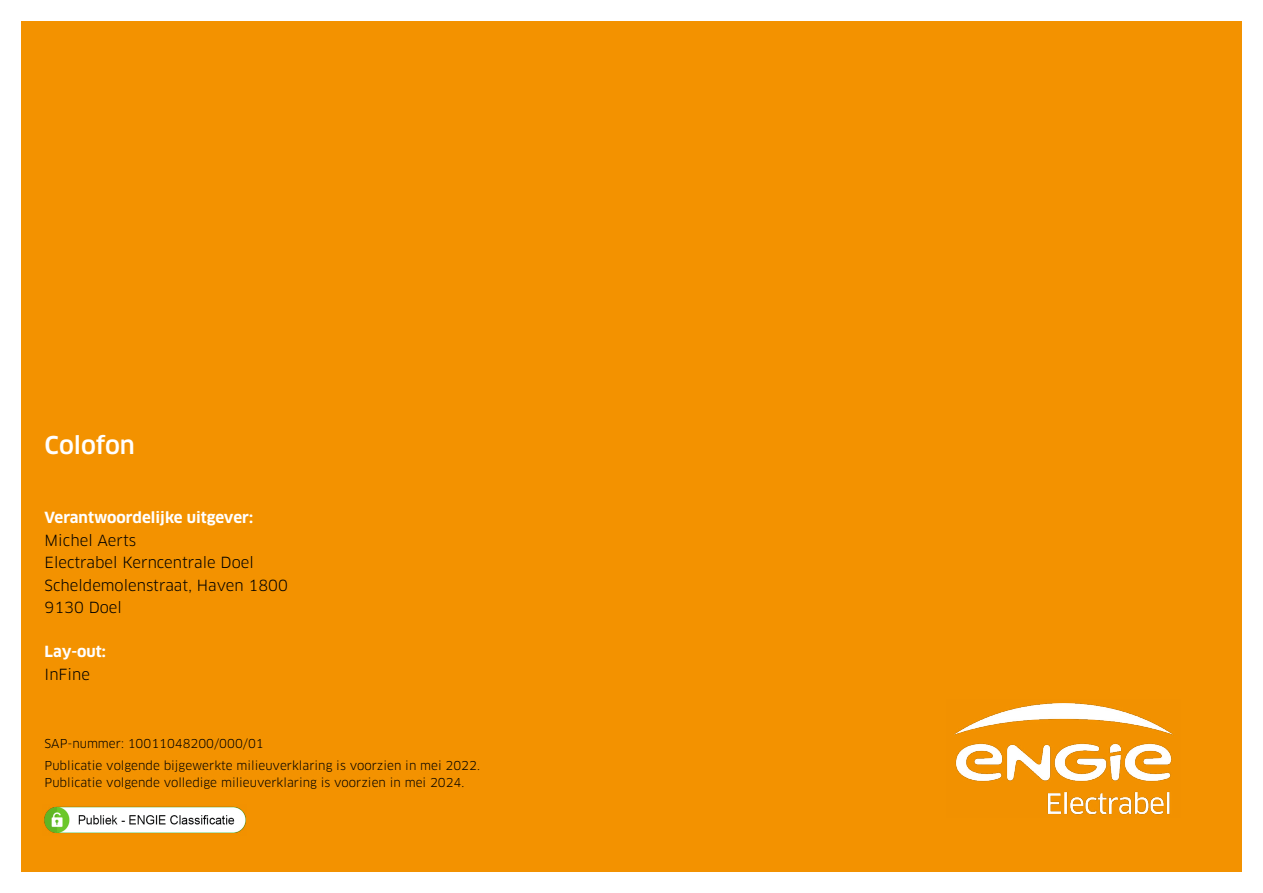
<style>
.page{position:relative;width:1263px;height:893px;background:#fff}
.page>*{position:absolute;margin:0;border:0;box-sizing:border-box;transform-origin:0 0}
.t1{font:500 24px "Clan OT";color:#fff}
.t2{font:15px/22.5px "Clan OT";color:#000}
.t3{font:700 15px "Clan OT";color:#fff}
.t4{font:12px/22.5px "Clan OT";color:#000}
</style>
<div class="page">
<div style="left:21px;top:21px;width:1221px;height:851px;background:#f39200"></div>
<img style="left:44px;top:806px;width:202px;height:27px">
<img style="left:954px;top:703px;width:219px;height:112px">
<h1 class="t1" style="left:45px;top:431px;width:92px">Colofon</h1>
<p class="t3" style="left:45px;top:509px;width:210px">Verantwoordelijke uitgever:</p>
<p class="t2" style="left:45px;top:529px;width:245px">Michel Aerts<br>Electrabel Kerncentrale Doel<br>Scheldemolenstraat, Haven 1800<br>9130 Doel</p>
<p class="t3" style="left:45px;top:643px;width:63px">Lay-out:</p>
<p class="t2" style="left:45px;top:663px;width:47px">InFine</p>
<p class="t4" style="left:45px;top:732px;width:437px">SAP- nummer: 10011048200/000/01<br>Publicatie volgende bijgewerkte milieuverklaring is voorzien in mei 2022.</p>
<p class="t4" style="left:45px;top:771px;width:421px">Publicatie volgende volledige milieuverklaring is voorzien in mei 2024.</p>
</div>
